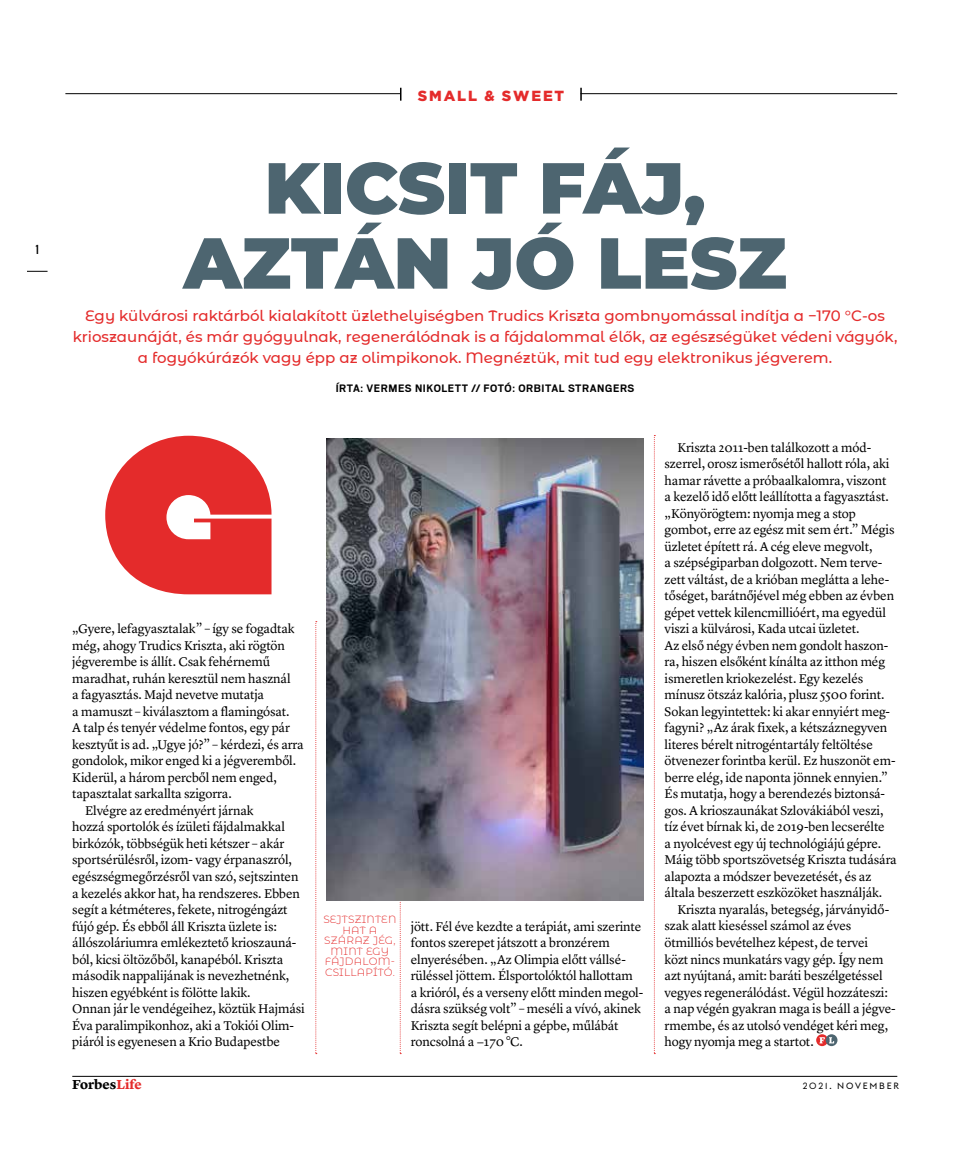
<style>
.page{position:relative;width:978px;height:1170px;background:#fff}
.page>*{position:absolute;margin:0;border:0;box-sizing:border-box;transform-origin:0 0}
.t1{font:222px "Null Free";color:#e42b2b}
.t2{font:900 72px/75px "Montserrat";color:#4d6570;text-align:center}
.t3{font:500 15px/21px "Montserrat";color:#e42b2b;text-align:center}
.t4{font:900 14.7px "Gotham";letter-spacing:.125em;color:#e42b2b}
.t5{font:700 13.5px "Lyon Text";color:#000}
.t6{font:13.2px/16.5px "Lyon Text";letter-spacing:-.01em;color:#000}
.t7{font:600 12.75px "Graphik XX Cond";color:#000}
.t8{font:700 12px "Scout";letter-spacing:.05em;color:#000}
.t9{font:300 10.5px/10.5px "Montserrat";letter-spacing:.02em;color:#e42b2b;text-align:center}
.t10{font:9px "Euclid Flex";letter-spacing:.2em;color:#000}
.s1{color:#e42b2b}
</style>
<div class="page">
<svg style="left:27px;top:271px;width:21px;height:1px"></svg>
<svg style="left:316px;top:621px;width:1px;height:433px"></svg>
<svg style="left:400px;top:900px;width:1px;height:154px"></svg>
<svg style="left:654px;top:435px;width:1px;height:619px"></svg>
<hr style="left:65px;top:93px;width:336px;height:1px;background:#000">
<svg style="left:580px;top:88px;width:2px;height:13px"></svg>
<svg style="left:400px;top:88px;width:1px;height:13px"></svg>
<hr style="left:581px;top:93px;width:316px;height:1px;background:#000">
<hr style="left:72px;top:1075px;width:825px;height:1px;background:#000">
<img style="left:326px;top:438px;width:317px;height:462px">
<svg style="left:816px;top:1034px;width:12px;height:12px"></svg>
<svg style="left:826px;top:1034px;width:11px;height:12px"></svg>
<svg style="left:819px;top:1037px;width:15px;height:6px"></svg>
<p class="t7" style="left:36px;top:241px;width:4px">1</p>
<p class="t4" style="left:418px;top:87px;width:148px">SMALL &amp; SWEET</p>
<h2 class="t2" style="left:183px;top:146px;width:605px">KICSIT FÁJ,<br>AZTÁN JÓ LESZ</h2>
<p class="t3" style="left:73px;top:304px;width:826px">Egy külvárosi raktárból kialakított üzlethelyiségben Trudics Kriszta gombnyomással indítja a −170 °C-os krioszaunáját, és már gyógyulnak, regenerálódnak is a fájdalommal élők, az egészségüket védeni vágyók, a fogyókúrázók vagy épp az olimpikonok. Megnéztük, mit tud egy elektronikus jégverem.</p>
<p class="t8" style="left:336px;top:380px;width:300px">ÍRTA: VERMES NIKOLETT // FOTÓ: ORBITAL STRANGERS</p>
<h1 class="t1" style="left:103px;top:400px;width:172px">G</h1>
<p class="t6" style="left:72px;top:619px;width:224px">„Gyere, lefagyasztalak” – így se fogadtak</p>
<p class="t6" style="left:72px;top:636px;width:214px">még, ahogy Trudics Kriszta, aki rögtön</p>
<p class="t6" style="left:72px;top:652px;width:199px">jégverembe is állít. Csak fehérnemű</p>
<p class="t6" style="left:72px;top:669px;width:220px">maradhat, ruhán keresztül nem használ</p>
<p class="t6" style="left:72px;top:685px;width:193px">a fagyasztás. Majd nevetve mutatja</p>
<p class="t6" style="left:72px;top:702px;width:219px">a mamuszt – kiválasztom a flamingósat.</p>
<p class="t6" style="left:72px;top:718px;width:219px">A talp és tenyér védelme fontos, egy pár</p>
<p class="t6" style="left:72px;top:735px;width:233px">kesztyűt is ad. „Ugye jó?” – kérdezi, és arra</p>
<p class="t6" style="left:72px;top:751px;width:225px">gondolok, mikor enged ki a jégveremből.</p>
<p class="t6" style="left:72px;top:768px;width:206px">Kiderül, a három percből nem enged,</p>
<p class="t6" style="left:72px;top:784px;width:161px">tapasztalat sarkallta szigorra.</p>
<p class="t6" style="left:85px;top:801px;width:170px">Elvégre az eredményért járnak</p>
<p class="t6" style="left:72px;top:817px;width:214px">hozzá sportolók és ízületi fájdalmakkal</p>
<p class="t6" style="left:72px;top:834px;width:214px">birkózók, többségük heti kétszer – akár</p>
<p class="t6" style="left:72px;top:850px;width:221px">sportsérülésről, izom- vagy érpanaszról,</p>
<p class="t6" style="left:72px;top:867px;width:228px">egészségmegőrzésről van szó, sejtszinten</p>
<p class="t6" style="left:72px;top:883px;width:229px">a kezelés akkor hat, ha rendszeres. Ebben</p>
<p class="t6" style="left:72px;top:900px;width:217px">segít a kétméteres, fekete, nitrogéngázt</p>
<p class="t6" style="left:72px;top:916px;width:206px">fújó gép. És ebből áll Kriszta üzlete is:</p>
<p class="t6" style="left:72px;top:933px;width:225px">állószoláriumra emlékeztető krioszauná-</p>
<p class="t6" style="left:72px;top:949px;width:213px">ból, kicsi öltözőből, kanapéból. Kriszta</p>
<p class="t6" style="left:72px;top:966px;width:219px">második nappalijának is nevezhetnénk,</p>
<p class="t6" style="left:72px;top:982px;width:180px">hiszen egyébként is fölötte lakik.</p>
<p class="t6" style="left:72px;top:999px;width:234px">Onnan jár le vendégeihez, köztük Hajmási</p>
<p class="t6" style="left:72px;top:1015px;width:223px">Éva paralimpikonhoz, aki a Tokiói Olim-</p>
<p class="t6" style="left:72px;top:1032px;width:209px">piáról is egyenesen a Krio Budapestbe</p>
<p class="t9" style="left:323px;top:914px;width:75px">SEJTSZINTEN<br>HAT A<br>SZÁRAZ JÉG,<br>MINT EGY<br>FÁJDALOM-<br>CSILLAPÍTÓ.</p>
<p class="t6" style="left:411px;top:916px;width:234px">jött. Fél éve kezdte a terápiát, ami szerinte fontos szerepet játszott a bronzérem elnyerésében. „Az Olimpia előtt vállsé&shy;rüléssel jöttem. Élsportolóktól hallottam<br>a krióról, és a verseny előtt minden megol&shy;dásra szükség volt” – meséli a vívó, akinek Kriszta segít belépni a gépbe, műlábát roncsolná a −170 °C.</p>
<p class="t6" style="left:665px;top:438px;width:234px;text-indent:13px">Kriszta 2011-ben találkozott a mód&shy;szerrel, orosz ismerősétől hallott róla, aki hamar rávette a próbaalkalomra, viszont<br>a kezelő idő előtt leállította a fagyasztást. „Könyörögtem: nyomja meg a stop gombot, erre az egész mit sem ért.” Mégis üzletet épített rá. A cég eleve megvolt,<br>a szépségiparban dolgozott. Nem terve&shy;zett váltást, de a krióban meglátta a lehe&shy;tőséget, barátnőjével még ebben az évben gépet vettek kilencmillióért, ma egyedül viszi a külvárosi, Kada utcai üzletet.<br>Az első négy évben nem gondolt haszon&shy;ra, hiszen elsőként kínálta az itthon még ismeretlen kriokezelést. Egy kezelés mínusz ötszáz kalória, plusz 5500 forint.<br>Sokan legyintettek: ki akar ennyiért meg&shy;fagyni? „Az árak fixek, a kétszáznegyven literes bérelt nitrogéntartály feltöltése ötvenezer forintba kerül. Ez huszonöt em&shy;berre elég, ide naponta jönnek ennyien.” És mutatja, hogy a berendezés biztonsá&shy;gos. A krioszaunákat Szlovákiából veszi, tíz évet bírnak ki, de 2019-ben lecserélte<br>a nyolcévest egy új technológiájú gépre.<br>Máig több sportszövetség Kriszta tudására alapozta a módszer bevezetését, és az általa beszerzett eszközöket használják.</p>
<p class="t6" style="left:665px;top:900px;width:233px;text-indent:13px">Kriszta nyaralás, betegség, járványidő&shy;szak alatt kieséssel számol az éves ötmilliós bevételhez képest, de tervei<br>közt nincs munkatárs vagy gép. Így nem azt nyújtaná, amit: baráti beszélgetéssel vegyes regenerálódást. Végül hozzáteszi: a nap végén gyakran maga is beáll a jégve&shy;rmembe, és az utolsó vendéget kéri meg, hogy nyomja meg a startot.</p>
<p class="t5" style="left:72px;top:1074px;width:71px">Forbes<span class="s1">Life</span></p>
<p class="t10" style="left:803px;top:1080px;width:98px">2021. NOVEMBER</p>
</div>
